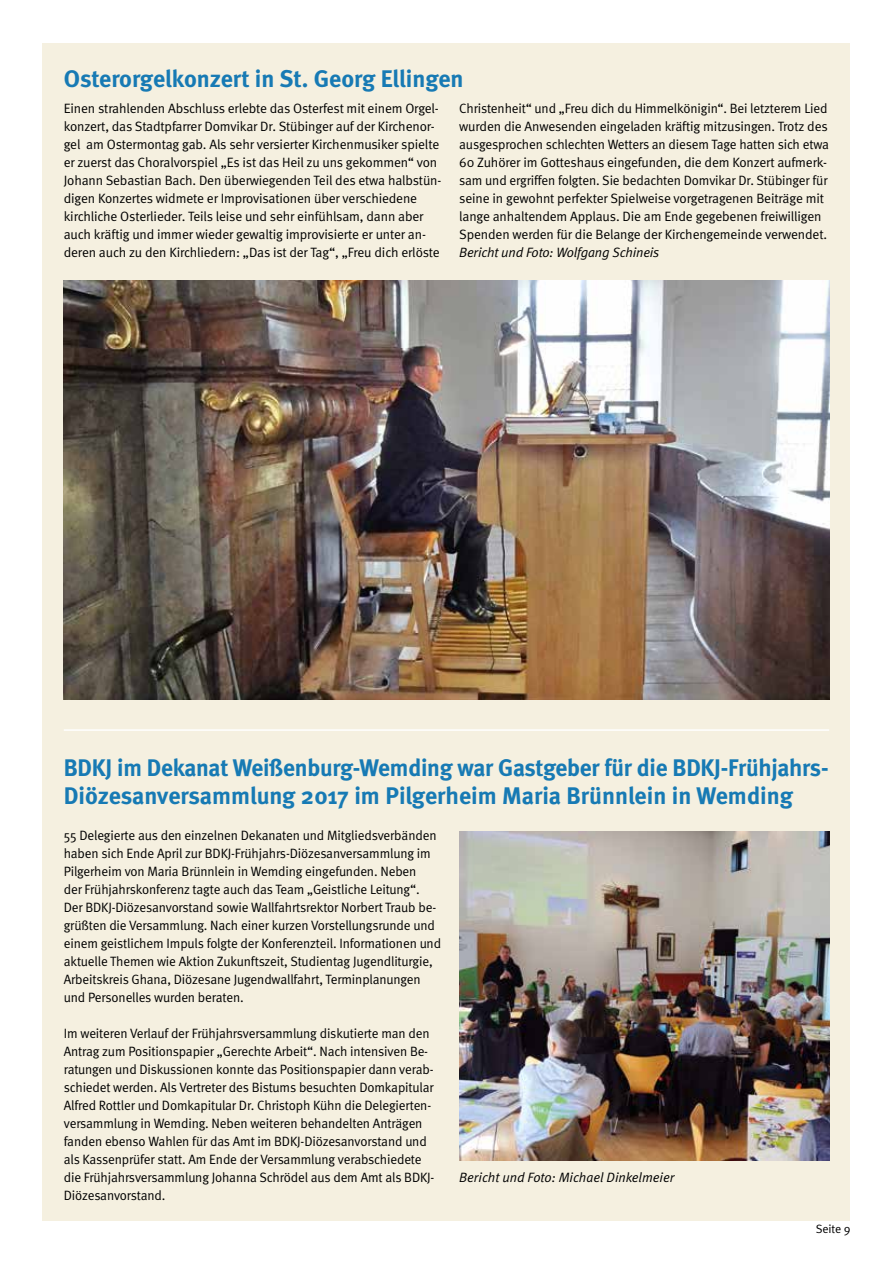
<style>
.page{position:relative;width:893px;height:1263px;background:#fff}
.page>*{position:absolute;margin:0;border:0;box-sizing:border-box;transform-origin:0 0}
.t1{font:700 24px/28.5px "Meta";letter-spacing:-.01em;color:#177ab4}
.t2{font:13.5px/18px "Meta Normal";letter-spacing:-.01em;color:#000}
.t3{font:italic 13.5px "Meta Normal";letter-spacing:-.01em;color:#000}
.t4{font:12px "Meta Normal";letter-spacing:-.01em;color:#000}
</style>
<div class="page">
<div style="left:43px;top:43px;width:807px;height:1177px;background:#f5f0e0"></div>
<hr style="left:64px;top:729px;width:765px;height:2px;background:#fff">
<img style="left:459px;top:831px;width:370px;height:329px">
<img style="left:64px;top:281px;width:765px;height:418px">
<h1 class="t1" style="left:64px;top:64px;width:401px">Osterorgelkonzert in St. Georg Ellingen</h1>
<p class="t2" style="left:64px;top:99px;width:379px">Einen strahlenden Abschluss erlebte das Osterfest mit einem Orgel&shy;konzert, das Stadtpfarrer Domvikar Dr. Stübinger auf der Kirchenor&shy;gel am Ostermontag gab. Als sehr versierter Kirchenmusiker spielte er zuerst das Choralvorspiel „Es ist das Heil zu uns gekommen“ von Johann Sebastian Bach. Den überwiegenden Teil des etwa halbstün&shy;digen Konzertes widmete er Improvisationen über verschiedene kirchliche Osterlieder. Teils leise und sehr einfühlsam, dann aber auch kräftig und immer wieder gewaltig improvisierte er unter an&shy;deren auch zu den Kirchliedern: „Das ist der Tag“, „Freu dich erlöste</p>
<p class="t2" style="left:459px;top:99px;width:371px">Christenheit“ und „Freu dich du Himmelkönigin“. Bei letzterem Lied wurden die Anwesenden eingeladen kräftig mitzusingen. Trotz des ausgesprochen schlechten Wetters an diesem Tage hatten sich etwa 60 Zuhörer im Gotteshaus eingefunden, die dem Konzert aufmerk&shy;sam und ergriffen folgten. Sie bedachten Domvikar Dr. Stübinger für seine in gewohnt perfekter Spielweise vorgetragenen Beiträge mit lange anhaltendem Applaus. Die am Ende gegebenen freiwilligen Spenden werden für die Belange der Kirchengemeinde verwendet.</p>
<p class="t3" style="left:459px;top:244px;width:202px">Bericht und Foto: Wolfgang Schineis</p>
<h1 class="t1" style="left:64px;top:753px;width:766px">BDKJ im Dekanat Weißenburg-Wemding war Gastgeber für die BDKJ-Frühjahrs-<br>Diözesanversammlung 2017 im Pilgerheim Maria Brünnlein in Wemding</h1>
<p class="t2" style="left:64px;top:826px;width:379px">55 Delegierte aus den einzelnen Dekanaten und Mitgliedsverbänden haben sich Ende April zur BDKJ-Frühjahrs-Diözesanversammlung im Pilgerheim von Maria Brünnlein in Wemding eingefunden. Neben<br>der Frühjahrskonferenz tagte auch das Team „Geistliche Leitung“.<br>Der BDKJ-Diözesanvorstand sowie Wallfahrtsrektor Norbert Traub be&shy;grüßten die Versammlung. Nach einer kurzen Vorstellungsrunde und einem geistlichem Impuls folgte der Konferenzteil. Informationen und aktuelle Themen wie Aktion Zukunftszeit, Studientag Jugendliturgie, Arbeitskreis Ghana, Diözesane Jugendwallfahrt, Terminplanungen und Personelles wurden beraten.</p>
<p class="t2" style="left:64px;top:1024px;width:372px">Im weiteren Verlauf der Frühjahrsversammlung diskutierte man den Antrag zum Positionspapier „Gerechte Arbeit“. Nach intensiven Be&shy;ratungen und Diskussionen konnte das Positionspapier dann verab&shy;schiedet werden. Als Vertreter des Bistums besuchten Domkapitular Alfred Rottler und Domkapitular Dr. Christoph Kühn die Delegierten&shy;versammlung in Wemding. Neben weiteren behandelten Anträgen fanden ebenso Wahlen für das Amt im BDKJ-Diözesanvorstand und als Kassenprüfer statt. Am Ende der Versammlung verabschiedete die Frühjahrsversammlung Johanna Schrödel aus dem Amt als BDKJ-Diözesanvorstand.</p>
<p class="t3" style="left:459px;top:1170px;width:217px">Bericht und Foto: Michael Dinkelmeier</p>
<p class="t4" style="left:816px;top:1222px;width:36px">Seite 9</p>
</div>
